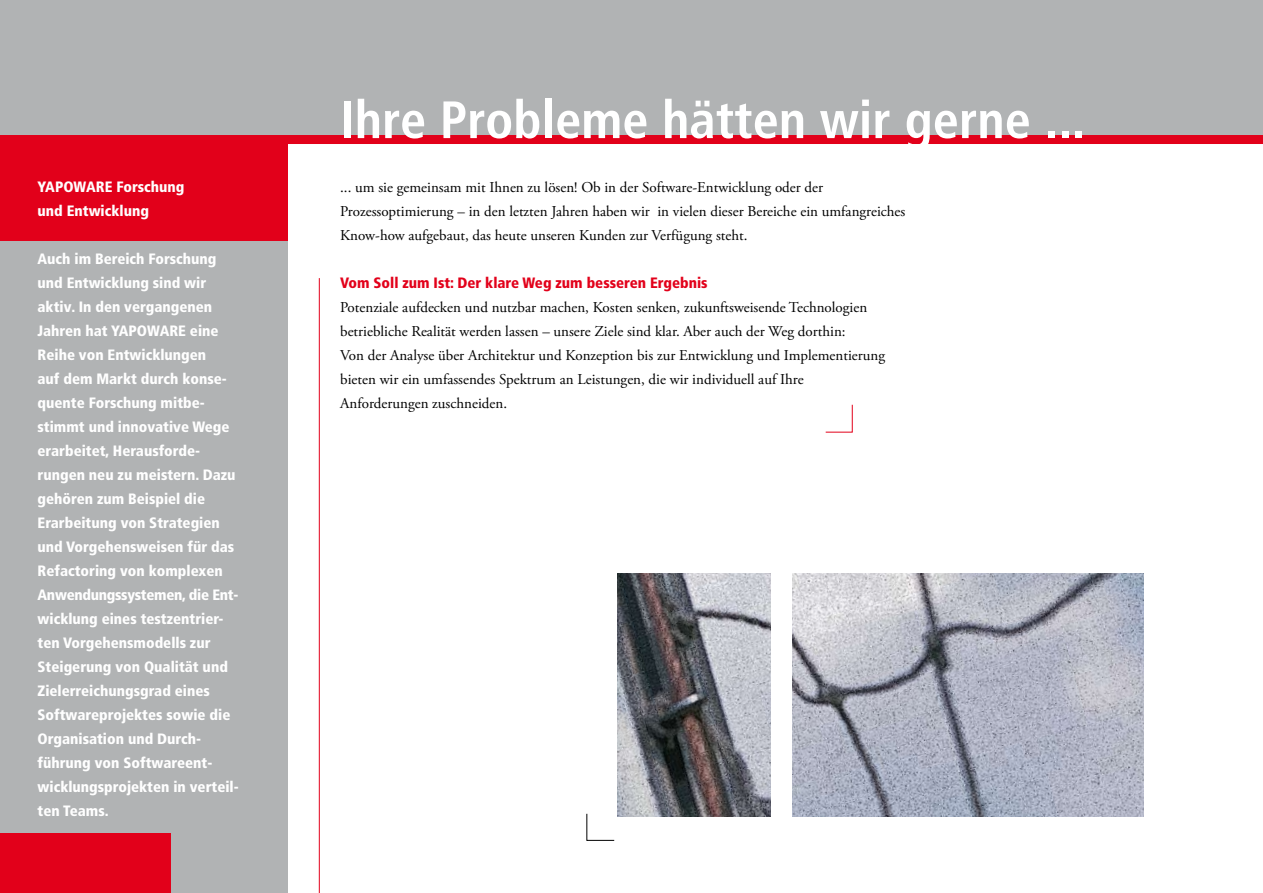
<style>
.page{position:relative;width:1263px;height:893px;background:#fff}
.page>*{position:absolute;margin:0;border:0;box-sizing:border-box;transform-origin:0 0}
.t1{font:700 condensed 52.5px "Frutiger";color:#fff}
.t2{font:300 condensed 18px "Frutiger";color:#000}
.t3{font:900 condensed 15px/24px "Frutiger";color:#fff}
.t4{font:15px/24px "Adobe Garamond Pro";color:#000}
.t5{font:900 condensed 15px "Frutiger";color:#e2001a}
.s1{font-weight:400;color:#e2001a}
</style>
<div class="page">
<div style="left:0;top:0;width:287px;height:893px;background:#b1b3b4"></div>
<div style="left:0;top:0;width:1263px;height:136px;background:#b1b3b4"></div>
<div style="left:0;top:833px;width:170px;height:60px;background:#e2001a"></div>
<hr style="left:319px;top:278px;width:1px;height:615px;background:#e2001a">
<div style="left:0;top:135px;width:1263px;height:9px;background:#e2001a"></div>
<svg style="left:586px;top:813px;width:29px;height:28px"></svg>
<svg style="left:825px;top:404px;width:28px;height:29px"></svg>
<div style="left:0;top:143px;width:287px;height:97px;background:#e2001a"></div>
<img style="left:793px;top:574px;width:351px;height:242px">
<img style="left:617px;top:574px;width:154px;height:242px">
<p class="t3" style="left:38px;top:175px;width:148px">YAPOWARE Forschung und Entwicklung</p>
<p class="t3" style="left:38px;top:247px;width:203px">Auch im Bereich Forschung und Entwicklung sind wir aktiv. In den vergangenen<br>Jahren hat YAPOWARE eine<br>Reihe von Entwicklungen<br>auf dem Markt durch konse&shy;quente Forschung mitbe&shy;stimmt und innovative Wege erarbeitet, Herausforde&shy;rungen neu zu meistern. Dazu gehören zum Beispiel die<br>Erarbeitung von Strategien und Vorgehensweisen für das<br>Refactoring von komplexen<br>Anwendungssystemen, die Ent&shy;wicklung eines testzentrier&shy;ten Vorgehensmodells zur<br>Steigerung von Qualität und<br>Zielerreichungsgrad eines<br>Softwareprojektes sowie die<br>Organisation und Durch&shy;führung von Softwareent&shy;wicklungsprojekten in verteil&shy;ten Teams.</p>
<p class="t2" style="left:41px;top:441px;width:28px">[ <span class="s1">8</span>]</p>
<h1 class="t1" style="left:340px;top:89px;width:747px">Ihre Probleme hätten wir gerne ...</h1>
<p class="t4" style="left:340px;top:176px;width:567px">... um sie gemeinsam mit Ihnen zu lösen! Ob in der Software-Entwicklung oder der<br>Prozessoptimierung – in den letzten Jahren haben wir in vielen dieser Bereiche ein umfangreiches<br>Know-how aufgebaut, das heute unseren Kunden zur Verfügung steht.</p>
<p class="t5" style="left:340px;top:274px;width:369px">Vom Soll zum Ist: Der klare Weg zum besseren Ergebnis</p>
<p class="t4" style="left:340px;top:296px;width:546px">Potenziale aufdecken und nutzbar machen, Kosten senken, zukunftsweisende Technologien betriebliche Realität werden lassen – unsere Ziele sind klar. Aber auch der Weg dorthin:<br>Von der Analyse über Architektur und Konzeption bis zur Entwicklung und Implementierung bieten wir ein umfassendes Spektrum an Leistungen, die wir individuell auf Ihre Anforderungen zuschneiden.</p>
</div>
